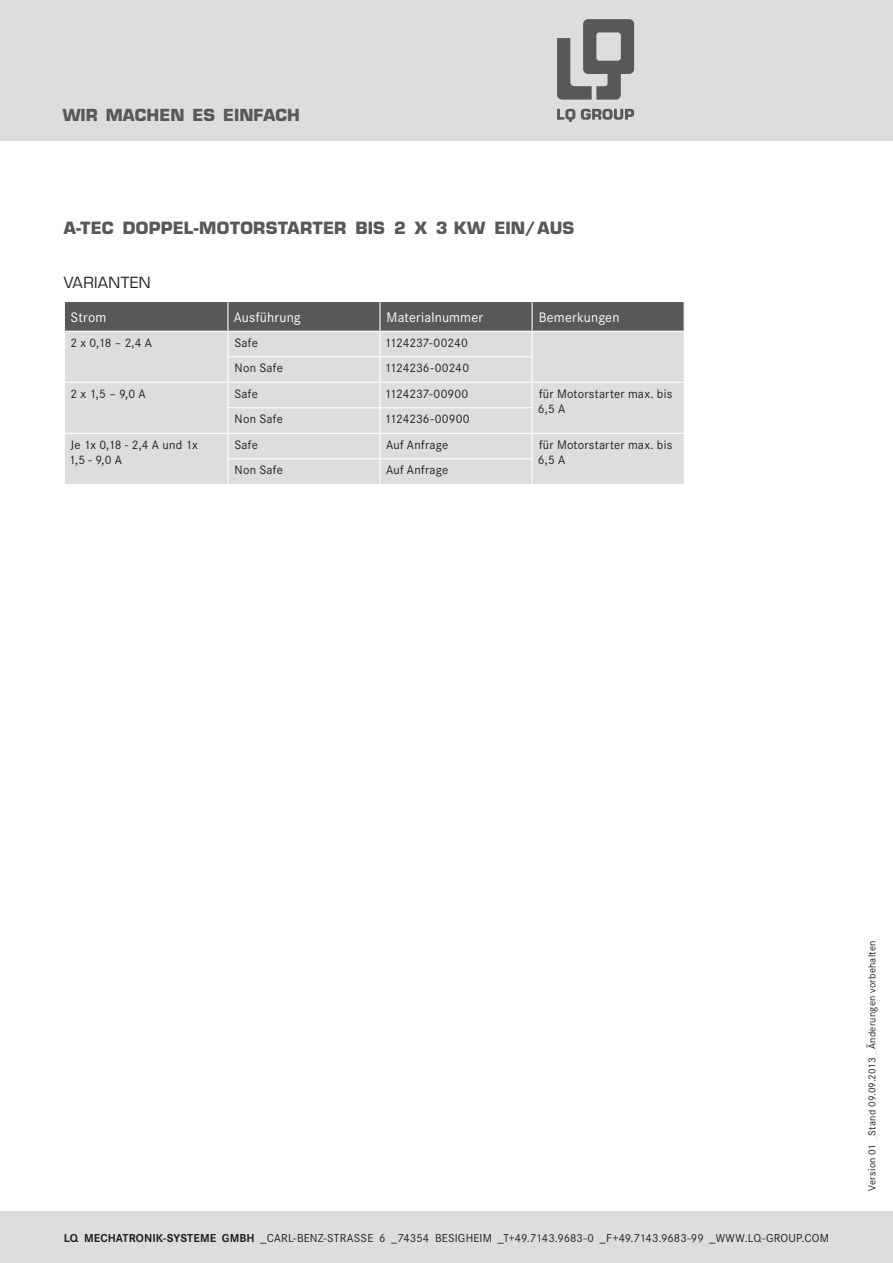
<style>
.page{position:relative;width:893px;height:1263px;background:#fff}
.page>*{position:absolute;margin:0;border:0;box-sizing:border-box;transform-origin:0 0}
.t1{font:700 16.5px "L Qrostile";letter-spacing:.015em;color:#57585a}
.t2{font:700 16.2px "L Qrostile";color:#57585a}
.t3{font:15px "L Qrostile";color:#231f20}
.t4{font:14.25px "Corporate S";letter-spacing:.01em;color:#fff}
.t5{font:12.75px/15.3px "Corporate S";letter-spacing:.015em;color:#231f20}
.t6{font:12.75px "Corporate S";letter-spacing:-.01em;color:#231f20}
.t7{font:12.75px "Corporate S";letter-spacing:-.005em;color:#231f20}
.t8{font:12px "Corporate S";letter-spacing:.01em;color:#231f20}
.t9{font:10.5px "Corporate S";letter-spacing:.02em;color:#231f20}
.s1{font-weight:700}
.s2{color:#dcdddf}
</style>
<div class="page">
<div style="left:0;top:0;width:893px;height:140px;background:#dcdddf"></div>
<svg style="left:557px;top:19px;width:77px;height:81px"></svg>
<svg style="left:557px;top:109px;width:77px;height:12px"></svg>
<div style="left:0;top:1212px;width:893px;height:51px;background:#dcdddf"></div>
<svg style="left:64px;top:302px;width:621px;height:182px;background:#c8c9cb"></svg>
<p class="t2" style="left:63px;top:105px;width:239px">WIR MACHEN ES EINFACH</p>
<p class="t1" style="left:64px;top:217px;width:227px">A-TEC DOPPEL-MOTORSTARTER</p>
<p class="t1" style="left:355px;top:217px;width:220px">BIS 2 X 3 KW EIN/AUS</p>
<p class="t3" style="left:64px;top:273px;width:20px">VARIAN</p>
<p class="t3" style="left:121px;top:273px;width:20px">TEN</p>
<p class="t4" style="left:71px;top:309px;width:37px">Strom</p>
<p class="t4" style="left:234px;top:309px;width:69px">Ausführung</p>
<p class="t4" style="left:387px;top:309px;width:98px">Materialnummer</p>
<p class="t4" style="left:539px;top:309px;width:82px">Bemerkungen</p>
<p class="t5" style="left:70px;top:335px;width:83px">2 x 0,18 – 2,4 A</p>
<p class="t5" style="left:234px;top:335px;width:25px">Safe</p>
<p class="t6" style="left:384px;top:335px;width:85px">1124237-00240</p>
<p class="t5" style="left:235px;top:360px;width:50px">Non Safe</p>
<p class="t6" style="left:384px;top:361px;width:86px">1124236-00240</p>
<p class="t5" style="left:70px;top:386px;width:77px">2 x 1,5 – 9,0 A</p>
<p class="t5" style="left:234px;top:386px;width:25px">Safe</p>
<p class="t7" style="left:384px;top:386px;width:86px">1124237-00900</p>
<p class="t5" style="left:538px;top:386px;width:136px">für Motorstarter max. bis<br>6,5 A</p>
<p class="t5" style="left:235px;top:412px;width:50px">Non Safe</p>
<p class="t5" style="left:384px;top:412px;width:87px">1124236-00900</p>
<p class="t5" style="left:69px;top:437px;width:130px">Je 1x 0,18 - 2,4 A und 1x<br>1,5 - 9,0 A</p>
<p class="t5" style="left:234px;top:437px;width:25px">Safe</p>
<p class="t5" style="left:386px;top:437px;width:64px">Auf Anfrage</p>
<p class="t5" style="left:538px;top:437px;width:136px">für Motorstarter max. bis<br>6,5 A</p>
<p class="t5" style="left:235px;top:463px;width:50px">Non Safe</p>
<p class="t5" style="left:386px;top:463px;width:64px">Auf Anfrage</p>
<p class="t8" style="left:64px;top:1231px;width:663px"><span class="s1">LQ MECHATRONIK-SYSTEME GMBH</span> _CARL-BENZ-STRASSE 6 _74354 BESIGHEIM _T+49.7143.9683-0 _F+49.7143.9683-99 _www</p>
<p class="t8" style="left:745px;top:1231px;width:84px">.lq-group.com</p>
<p class="t9" style="left:866px;top:1191px;width:251px;rotate:-90deg">Version 01 <span class="s2">_</span>Stand 09.09.2013 <span class="s2">_</span>Änderungen vorbehalten</p>
</div>
